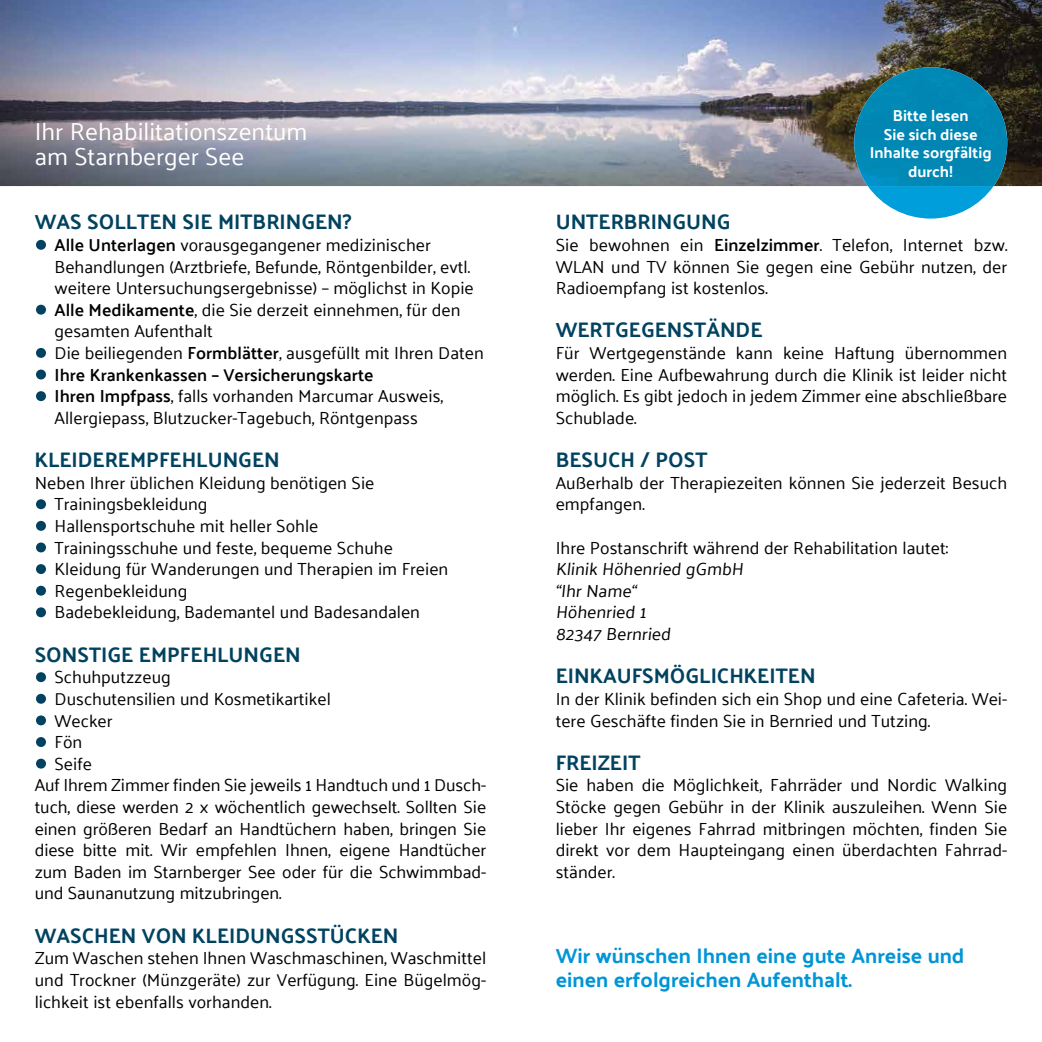
<style>
.page{position:relative;width:1042px;height:1042px;background:#fff}
.page>*{position:absolute;margin:0;border:0;box-sizing:border-box;transform-origin:0 0}
.t1{font:24.5px/24.5px "Palanquin";color:#fff}
.t2{font:700 21px "Palanquin";color:#00425f}
.t3{font:700 21px/24.5px "Palanquin";color:#0095d6}
.t4{font:17.5px/21.7px "Palanquin";color:#000}
.t5{font:600 17.5px "Palanquin";color:#000}
.t6{font:700 15.75px/18.9px "Palanquin";color:#fff;text-align:center}
.s1{font-size:56px;color:#00425f}
.s2{font-weight:600}
.s3{font-weight:400;font-size:56px;color:#00425f}
</style>
<div class="page">
<img style="left:0;top:0;width:1042px;height:186px">
<svg style="left:868px;top:186px;width:125px;height:33px"></svg>
<img style="left:854px;top:67px;width:153px;height:119px">
<h1 class="t1" style="left:35px;top:119px;width:274px">Ihr Rehabilitationszentum am Starnberger See</h1>
<p class="t2" style="left:35px;top:210px;width:318px">WAS SOLLTEN SIE MITBRINGEN?</p>
<p class="t4" style="left:55px;top:234px;width:421px;text-indent:-20px"><span class="s1">•</span> <span class="s2">Alle Unterlagen</span> vorausgegangener medizinischer<br>Behandlungen (Arztbriefe, Befunde, Röntgenbilder, evtl. weitere Untersuchungsergebnisse) – möglichst in Kopie</p>
<p class="t4" style="left:55px;top:299px;width:407px;text-indent:-20px"><span class="s1">•</span> <span class="s2">Alle Medikamente</span>, die Sie derzeit einnehmen, für den gesamten Aufenthalt</p>
<p class="t4" style="left:35px;top:342px;width:451px"><span class="s1">•</span> Die beiliegenden <span class="s2">Formblätter</span>, ausgefüllt mit Ihren Daten</p>
<p class="t5" style="left:35px;top:364px;width:340px"><span class="s3">•</span> Ihre Krankenkassen – Versicherungskarte</p>
<p class="t4" style="left:35px;top:385px;width:410px;text-align:center"><span class="s1">•</span> <span class="s2">Ihren Impfpass</span>, falls vorhanden Marcumar Ausweis,<br>Allergiepass, Blutzucker-Tagebuch, Röntgenpass</p>
<p class="t2" style="left:35px;top:447px;width:247px">KLEIDEREMPFEHLUNGEN</p>
<p class="t4" style="left:35px;top:472px;width:341px">Neben Ihrer üblichen Kleidung benötigen Sie</p>
<p class="t4" style="left:35px;top:493px;width:174px"><span class="s1">•</span> Trainingsbekleidung</p>
<p class="t4" style="left:35px;top:515px;width:285px"><span class="s1">•</span> Hallensportschuhe mit heller Sohle</p>
<p class="t4" style="left:35px;top:537px;width:360px"><span class="s1">•</span> Trainingsschuhe und feste, bequeme Schuhe</p>
<p class="t4" style="left:35px;top:558px;width:415px"><span class="s1">•</span> Kleidung für Wanderungen und Therapien im Freien</p>
<p class="t4" style="left:35px;top:580px;width:154px"><span class="s1">•</span> Regenbekleidung</p>
<p class="t4" style="left:35px;top:601px;width:387px"><span class="s1">•</span> Badebekleidung, Bademantel und Badesandalen</p>
<p class="t2" style="left:35px;top:642px;width:267px">SONSTIGE EMPFEHLUNGEN</p>
<p class="t4" style="left:35px;top:666px;width:138px"><span class="s1">•</span> Schuhputzzeug</p>
<p class="t4" style="left:35px;top:688px;width:298px"><span class="s1">•</span> Duschutensilien und Kosmetikartikel</p>
<p class="t4" style="left:35px;top:709px;width:79px"><span class="s1">•</span> Wecker</p>
<p class="t4" style="left:35px;top:731px;width:49px"><span class="s1">•</span> Fön</p>
<p class="t4" style="left:35px;top:753px;width:453px"><span class="s1">•</span> Seife<br>Auf Ihrem Zimmer finden Sie jeweils 1 Handtuch und 1 Dusch&shy;tuch, diese werden 2 x wöchentlich gewechselt. Sollten Sie einen größeren Bedarf an Handtüchern haben, bringen Sie diese bitte mit. Wir empfehlen Ihnen, eigene Handtücher zum Baden im Starnberger See oder für die Schwimmbad&shy;und Saunanutzung mitzubringen.</p>
<p class="t2" style="left:35px;top:923px;width:365px">WASCHEN VON KLEIDUNGSSTÜCKEN</p>
<p class="t4" style="left:35px;top:947px;width:453px;text-align:justify">Zum Waschen stehen Ihnen Waschmaschinen, Waschmittel und Trockner (Münzgeräte) zur Verfügung. Eine Bügelmög&shy;lichkeit ist ebenfalls vorhanden.</p>
<p class="t6" style="left:870px;top:106px;width:123px">Bitte lesen<br>Sie sich diese<br>Inhalte sorgfältig durch!</p>
<p class="t2" style="left:556px;top:210px;width:176px">UNTERBRINGUNG</p>
<p class="t4" style="left:556px;top:234px;width:453px;text-align:justify">Sie bewohnen ein <span class="s2">Einzelzimmer</span>. Telefon, Internet bzw.<br>WLAN und TV können Sie gegen eine Gebühr nutzen, der Radioempfang ist kostenlos.</p>
<p class="t2" style="left:556px;top:318px;width:208px">WERTGEGENSTÄNDE</p>
<p class="t4" style="left:556px;top:342px;width:453px;text-align:justify">Für Wertgegenstände kann keine Haftung übernommen werden. Eine Aufbewahrung durch die Klinik ist leider nicht möglich. Es gibt jedoch in jedem Zimmer eine abschließbare Schublade.</p>
<p class="t2" style="left:556px;top:447px;width:153px">BESUCH / POST</p>
<p class="t4" style="left:556px;top:472px;width:453px">Außerhalb der Therapiezeiten können Sie jederzeit Besuch empfangen.</p>
<p class="t4" style="left:556px;top:537px;width:394px">Ihre Postanschrift während der Rehabilitation lautet:<br>Klinik Höhenried gGmbH<br>“Ihr Name“<br>Höhenried 1<br>82347 Bernried</p>
<p class="t2" style="left:556px;top:664px;width:261px">EINKAUFSMÖGLICHKEITEN</p>
<p class="t4" style="left:556px;top:688px;width:453px">In der Klinik befinden sich ein Shop und eine Cafeteria. Wei&shy;tere Geschäfte finden Sie in Bernried und Tutzing.</p>
<p class="t2" style="left:556px;top:750px;width:86px">FREIZEIT</p>
<p class="t4" style="left:556px;top:774px;width:453px;text-align:justify">Sie haben die Möglichkeit, Fahrräder und Nordic Walking Stöcke gegen Gebühr in der Klinik auszuleihen. Wenn Sie lieber Ihr eigenes Fahrrad mitbringen möchten, finden Sie direkt vor dem Haupteingang einen überdachten Fahrrad&shy;ständer.</p>
<p class="t3" style="left:556px;top:943px;width:410px">Wir wünschen Ihnen eine gute Anreise und einen erfolgreichen Aufenthalt.</p>
</div>
